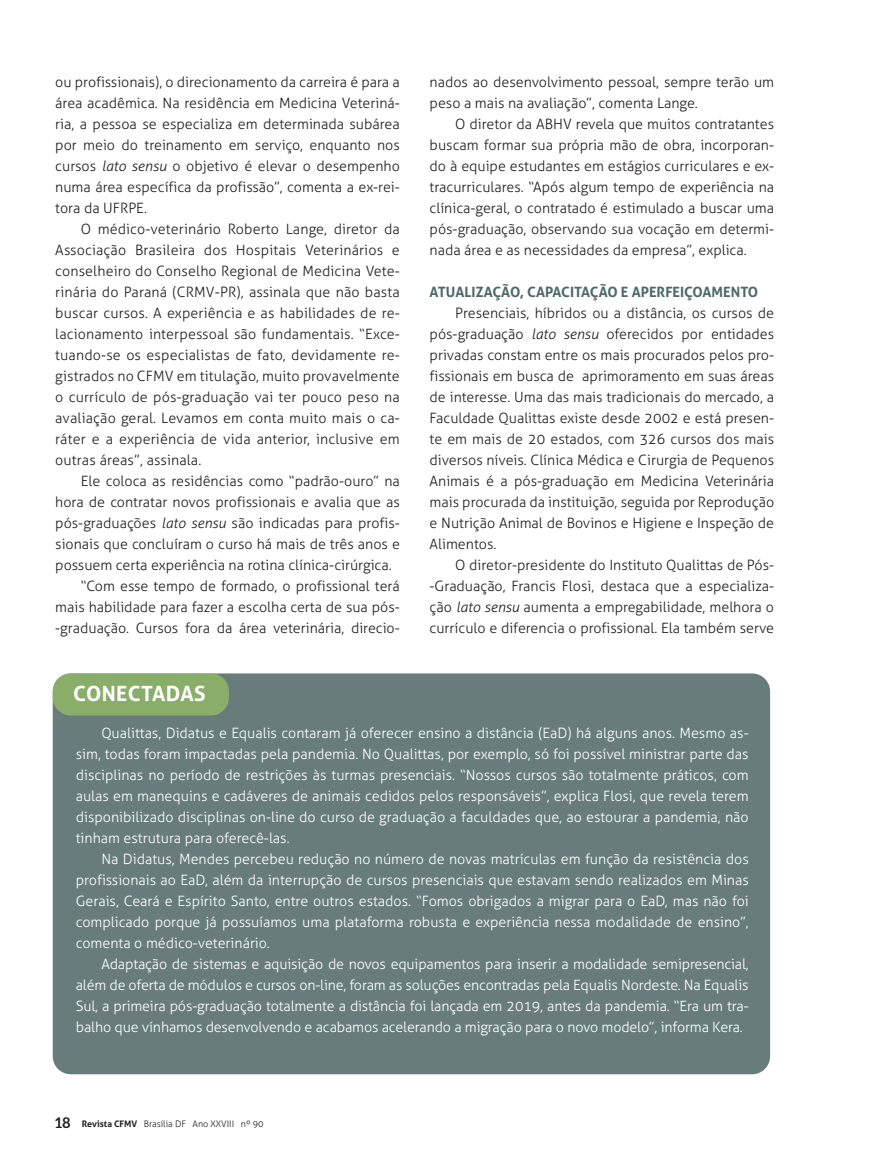
<style>
.page{position:relative;width:872px;height:1170px;background:#fff}
.page>*{position:absolute;margin:0;border:0;box-sizing:border-box;transform-origin:0 0}
.intertitulo{font:700 21px "Aller";letter-spacing:.02em;color:#fff}
.corporal{font:300 14.25px/21px "Aller";color:#231f20;text-align:justify}
.corporal-2{font:300 14.25px/21px "Aller";color:#fff;text-align:justify}
.intertitulo-2{font:700 14.25px "Aller";color:#4e696a}
.t1{font:300 9px "Aller";color:#231f20}
.s1{font-style:italic}
.s2{font-family:"Aleo";font-weight:700;font-size:14.7px}
.s3{font-weight:700}
</style>
<div class="page">
<div style="left:53px;top:673px;width:717px;height:401px;background:#697c7c;border-radius:18px"></div>
<div style="left:53px;top:673px;width:176px;height:42px;background:#89ae69;border-radius:18px"></div>
<p class="corporal" style="left:55px;top:71px;width:346px">ou profissionais), o direcionamento da carreira é para a área acadêmica. Na residência em Medicina Veteriná&shy;ria, a pessoa se especializa em determinada subárea por meio do treinamento em serviço, enquanto nos cursos <span class="s1">lato sensu</span> o objetivo é elevar o desempenho numa área específica da profissão”, comenta a ex-rei&shy;tora da UFRPE.</p>
<p class="corporal" style="left:55px;top:218px;width:346px;text-indent:26px">O médico-veterinário Roberto Lange, diretor da Associação Brasileira dos Hospitais Veterinários e conselheiro do Conselho Regional de Medicina Vete&shy;rinária do Paraná (CRMV-PR), assinala que não basta buscar cursos. A experiência e as habilidades de re&shy;lacionamento interpessoal são fundamentais. “Exce&shy;tuando-se os especialistas de fato, devidamente re&shy;gistrados no CFMV em titulação, muito provavelmente o currículo de pós-graduação vai ter pouco peso na avaliação geral. Levamos em conta muito mais o ca&shy;ráter e a experiência de vida anterior, inclusive em outras áreas”, assinala.</p>
<p class="corporal" style="left:55px;top:470px;width:346px;text-indent:26px">Ele coloca as residências como “padrão-ouro” na hora de contratar novos profissionais e avalia que as pós-graduações <span class="s1">lato sensu</span> são indicadas para profis&shy;sionais que concluíram o curso há mais de três anos e possuem certa experiência na rotina clínica-cirúrgica.</p>
<p class="corporal" style="left:55px;top:575px;width:346px;text-indent:26px">“Com esse tempo de formado, o profissional terá mais habilidade para fazer a escolha certa de sua pós--graduação. Cursos fora da área veterinária, direcio-</p>
<p class="intertitulo" style="left:73px;top:681px;width:134px">CONECTADAS</p>
<p class="corporal" style="left:429px;top:71px;width:346px">nados ao desenvolvimento pessoal, sempre terão um peso a mais na avaliação”, comenta Lange.</p>
<p class="corporal" style="left:429px;top:113px;width:346px;text-indent:26px">O diretor da ABHV revela que muitos contratantes buscam formar sua própria mão de obra, incorporan&shy;do à equipe estudantes em estágios curriculares e ex&shy;tracurriculares. “Após algum tempo de experiência na clínica-geral, o contratado é estimulado a buscar uma pós-graduação, observando sua vocação em determi&shy;nada área e as necessidades da empresa”, explica.</p>
<p class="intertitulo-2" style="left:429px;top:283px;width:330px">ATUALIZAÇÃO, CAPACITAÇÃO E APERFEIÇOAMENTO</p>
<p class="corporal" style="left:429px;top:302px;width:346px;text-indent:26px">Presenciais, híbridos ou a distância, os cursos de pós-graduação <span class="s1">lato sensu</span> oferecidos por entidades privadas constam entre os mais procurados pelos pro&shy;fissionais em busca de aprimoramento em suas áreas de interesse. Uma das mais tradicionais do mercado, a Faculdade Qualittas existe desde 2002 e está presen&shy;te em mais de 20 estados, com 326 cursos dos mais diversos níveis. Clínica Médica e Cirurgia de Pequenos Animais é a pós-graduação em Medicina Veterinária mais procurada da instituição, seguida por Reprodução e Nutrição Animal de Bovinos e Higiene e Inspeção de Alimentos.</p>
<p class="corporal" style="left:429px;top:554px;width:346px;text-indent:26px">O diretor-presidente do Instituto Qualittas de Pós--Graduação, Francis Flosi, destaca que a especializa&shy;ção <span class="s1">lato sensu</span> aumenta a empregabilidade, melhora o currículo e diferencia o profissional. Ela também serve</p>
<p class="corporal-2" style="left:76px;top:722px;width:674px;text-indent:26px">Qualittas, Didatus e Equalis contaram já oferecer ensino a distância (EaD) há alguns anos. Mesmo as&shy;sim, todas foram impactadas pela pandemia. No Qualittas, por exemplo, só foi possível ministrar parte das disciplinas no período de restrições às turmas presenciais. “Nossos cursos são totalmente práticos, com aulas em manequins e cadáveres de animais cedidos pelos responsáveis”, explica Flosi, que revela terem disponibilizado disciplinas on-line do curso de graduação a faculdades que, ao estourar a pandemia, não tinham estrutura para oferecê-las.</p>
<p class="corporal-2" style="left:76px;top:848px;width:674px;text-indent:26px">Na Didatus, Mendes percebeu redução no número de novas matrículas em função da resistência dos profissionais ao EaD, além da interrupção de cursos presenciais que estavam sendo realizados em Minas Gerais, Ceará e Espírito Santo, entre outros estados. “Fomos obrigados a migrar para o EaD, mas não foi complicado porque já possuíamos uma plataforma robusta e experiência nessa modalidade de ensino”, comenta o médico-veterinário.</p>
<p class="corporal-2" style="left:76px;top:953px;width:674px;text-indent:26px">Adaptação de sistemas e aquisição de novos equipamentos para inserir a modalidade semipresencial, além de oferta de módulos e cursos on-line, foram as soluções encontradas pela Equalis Nordeste. Na Equalis Sul, a primeira pós-graduação totalmente a distância foi lançada em 2019, antes da pandemia. “Era um tra&shy;balho que vínhamos desenvolvendo e acabamos acelerando a migração para o novo modelo”, informa Kera.</p>
<p class="t1" style="left:55px;top:1118px;width:210px"><span class="s2">18</span> <span class="s3">Revista CFMV</span> Brasília DF Ano XXVIII nº 90</p>
</div>
